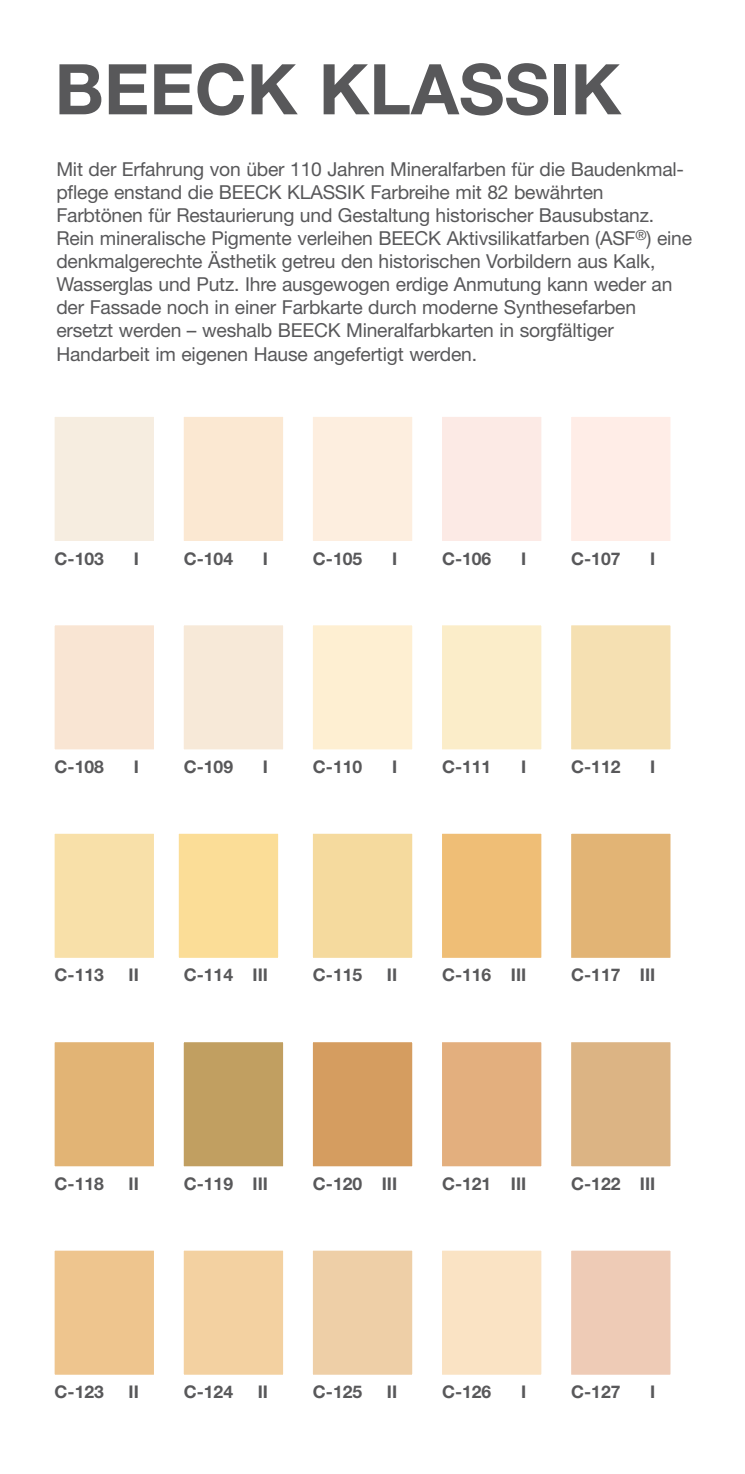
<style>
.page{position:relative;width:745px;height:1474px;background:#fff}
.page>*{position:absolute;margin:0;border:0;box-sizing:border-box;transform-origin:0 0}
.t1{font:700 70px "Helvetica Neue";color:#58585a}
.t2{font:19.25px/23.1px "Helvetica Neue";letter-spacing:-.01em;color:#58585a}
.t3{font:700 17.5px "Helvetica Neue";color:#58585a}
</style>
<div class="page">
<div style="left:52px;top:414px;width:104px;height:129px;background:#f6ede0"></div>
<div style="left:50px;top:412px;width:109px;height:134px;border:5px solid #fff"></div>
<div style="left:181px;top:414px;width:104px;height:129px;background:#fbe8d2"></div>
<div style="left:179px;top:412px;width:109px;height:134px;border:5px solid #fff"></div>
<div style="left:310px;top:414px;width:104px;height:129px;background:#fdeedf"></div>
<div style="left:308px;top:412px;width:109px;height:134px;border:5px solid #fff"></div>
<div style="left:439px;top:414px;width:104px;height:129px;background:#fceae5"></div>
<div style="left:437px;top:412px;width:109px;height:134px;border:5px solid #fff"></div>
<div style="left:568px;top:414px;width:104px;height:129px;background:#ffede7"></div>
<div style="left:566px;top:412px;width:109px;height:134px;border:5px solid #fff"></div>
<div style="left:52px;top:623px;width:104px;height:129px;background:#f9e5d3"></div>
<div style="left:50px;top:620px;width:109px;height:134px;border:5px solid #fff"></div>
<div style="left:181px;top:623px;width:104px;height:129px;background:#f7e9d8"></div>
<div style="left:179px;top:620px;width:109px;height:134px;border:5px solid #fff"></div>
<div style="left:310px;top:623px;width:104px;height:129px;background:#feefd2"></div>
<div style="left:308px;top:620px;width:109px;height:134px;border:5px solid #fff"></div>
<div style="left:439px;top:623px;width:104px;height:129px;background:#fbedc9"></div>
<div style="left:437px;top:620px;width:109px;height:134px;border:5px solid #fff"></div>
<div style="left:568px;top:623px;width:104px;height:129px;background:#f5e0b2"></div>
<div style="left:566px;top:620px;width:109px;height:134px;border:5px solid #fff"></div>
<div style="left:52px;top:831px;width:104px;height:129px;background:#f8e0a9"></div>
<div style="left:50px;top:828px;width:109px;height:134px;border:5px solid #fff"></div>
<div style="left:176px;top:831px;width:104px;height:129px;background:#fbdd97"></div>
<div style="left:174px;top:828px;width:109px;height:134px;border:5px solid #fff"></div>
<div style="left:310px;top:831px;width:104px;height:129px;background:#f5da9e"></div>
<div style="left:308px;top:828px;width:109px;height:134px;border:5px solid #fff"></div>
<div style="left:439px;top:831px;width:104px;height:129px;background:#efbe76"></div>
<div style="left:437px;top:828px;width:109px;height:134px;border:5px solid #fff"></div>
<div style="left:568px;top:831px;width:104px;height:129px;background:#e2b475"></div>
<div style="left:566px;top:828px;width:109px;height:134px;border:5px solid #fff"></div>
<div style="left:52px;top:1039px;width:104px;height:129px;background:#e2b475"></div>
<div style="left:50px;top:1037px;width:109px;height:134px;border:5px solid #fff"></div>
<div style="left:181px;top:1039px;width:104px;height:129px;background:#c19f61"></div>
<div style="left:179px;top:1037px;width:109px;height:134px;border:5px solid #fff"></div>
<div style="left:310px;top:1039px;width:104px;height:129px;background:#d59d60"></div>
<div style="left:308px;top:1037px;width:109px;height:134px;border:5px solid #fff"></div>
<div style="left:439px;top:1039px;width:104px;height:129px;background:#e3af7e"></div>
<div style="left:437px;top:1037px;width:109px;height:134px;border:5px solid #fff"></div>
<div style="left:568px;top:1039px;width:104px;height:129px;background:#dcb484"></div>
<div style="left:566px;top:1037px;width:109px;height:134px;border:5px solid #fff"></div>
<div style="left:52px;top:1248px;width:104px;height:129px;background:#eec58e"></div>
<div style="left:50px;top:1245px;width:109px;height:134px;border:5px solid #fff"></div>
<div style="left:181px;top:1248px;width:104px;height:129px;background:#f3d1a1"></div>
<div style="left:179px;top:1245px;width:109px;height:134px;border:5px solid #fff"></div>
<div style="left:310px;top:1248px;width:104px;height:129px;background:#eecfa7"></div>
<div style="left:308px;top:1245px;width:109px;height:134px;border:5px solid #fff"></div>
<div style="left:439px;top:1248px;width:104px;height:129px;background:#fae3c4"></div>
<div style="left:437px;top:1245px;width:109px;height:134px;border:5px solid #fff"></div>
<div style="left:568px;top:1248px;width:104px;height:129px;background:#eecbb6"></div>
<div style="left:566px;top:1245px;width:109px;height:134px;border:5px solid #fff"></div>
<p class="t1" style="left:55px;top:46px;width:563px">BEECK KLASSIK</p>
<p class="t2" style="left:56px;top:157px;width:637px">Mit der Erfahrung von über 110 Jahren Mineralfarben für die Baudenkmal&shy;pflege enstand die BEECK KLASSIK Farbreihe mit 82 bewährten Farbtönen für Restaurierung und Gestaltung historischer Bausubstanz.<br>Rein mineralische Pigmente verleihen BEECK Aktivsilikatfarben (ASF<sup>®</sup>) eine denkmalgerechte Ästhetik getreu den historischen Vorbildern aus Kalk, Wasserglas und Putz. Ihre ausgewogen erdige Anmutung kann weder an der Fassade noch in einer Farbkarte durch moderne Synthesefarben ersetzt werden – weshalb BEECK Mineralfarbkarten in sorgfältiger Handarbeit im eigenen Hause angefertigt werden.</p>
<p class="t3" style="left:55px;top:547px;width:51px">C-103</p>
<p class="t3" style="left:134px;top:547px;width:7px">I</p>
<p class="t3" style="left:184px;top:547px;width:51px">C-104</p>
<p class="t3" style="left:263px;top:547px;width:7px">I</p>
<p class="t3" style="left:313px;top:547px;width:51px">C-105</p>
<p class="t3" style="left:392px;top:547px;width:7px">I</p>
<p class="t3" style="left:441px;top:547px;width:51px">C-106</p>
<p class="t3" style="left:521px;top:547px;width:7px">I</p>
<p class="t3" style="left:570px;top:547px;width:51px">C-107</p>
<p class="t3" style="left:650px;top:547px;width:7px">I</p>
<p class="t3" style="left:55px;top:756px;width:51px">C-108</p>
<p class="t3" style="left:134px;top:756px;width:7px">I</p>
<p class="t3" style="left:184px;top:756px;width:51px">C-109</p>
<p class="t3" style="left:263px;top:756px;width:7px">I</p>
<p class="t3" style="left:313px;top:756px;width:51px">C-110</p>
<p class="t3" style="left:392px;top:756px;width:7px">I</p>
<p class="t3" style="left:441px;top:756px;width:51px">C-111</p>
<p class="t3" style="left:521px;top:756px;width:7px">I</p>
<p class="t3" style="left:570px;top:756px;width:51px">C-112</p>
<p class="t3" style="left:650px;top:756px;width:7px">I</p>
<p class="t3" style="left:55px;top:964px;width:51px">C-113</p>
<p class="t3" style="left:128px;top:964px;width:12px">II</p>
<p class="t3" style="left:184px;top:964px;width:86px">C-114 III</p>
<p class="t3" style="left:313px;top:964px;width:51px">C-115</p>
<p class="t3" style="left:386px;top:964px;width:12px">II</p>
<p class="t3" style="left:441px;top:964px;width:86px">C-116 III</p>
<p class="t3" style="left:570px;top:964px;width:86px">C-117 III</p>
<p class="t3" style="left:55px;top:1172px;width:51px">C-118</p>
<p class="t3" style="left:128px;top:1172px;width:12px">II</p>
<p class="t3" style="left:184px;top:1172px;width:86px">C-119 III</p>
<p class="t3" style="left:313px;top:1172px;width:86px">C-120 III</p>
<p class="t3" style="left:441px;top:1172px;width:86px">C-121 III</p>
<p class="t3" style="left:570px;top:1172px;width:86px">C-122 III</p>
<p class="t3" style="left:55px;top:1381px;width:51px">C-123</p>
<p class="t3" style="left:128px;top:1381px;width:12px">II</p>
<p class="t3" style="left:184px;top:1381px;width:51px">C-124</p>
<p class="t3" style="left:257px;top:1381px;width:12px">II</p>
<p class="t3" style="left:313px;top:1381px;width:51px">C-125</p>
<p class="t3" style="left:386px;top:1381px;width:12px">II</p>
<p class="t3" style="left:441px;top:1381px;width:51px">C-126</p>
<p class="t3" style="left:521px;top:1381px;width:7px">I</p>
<p class="t3" style="left:570px;top:1381px;width:51px">C-127</p>
<p class="t3" style="left:650px;top:1381px;width:7px">I</p>
</div>
